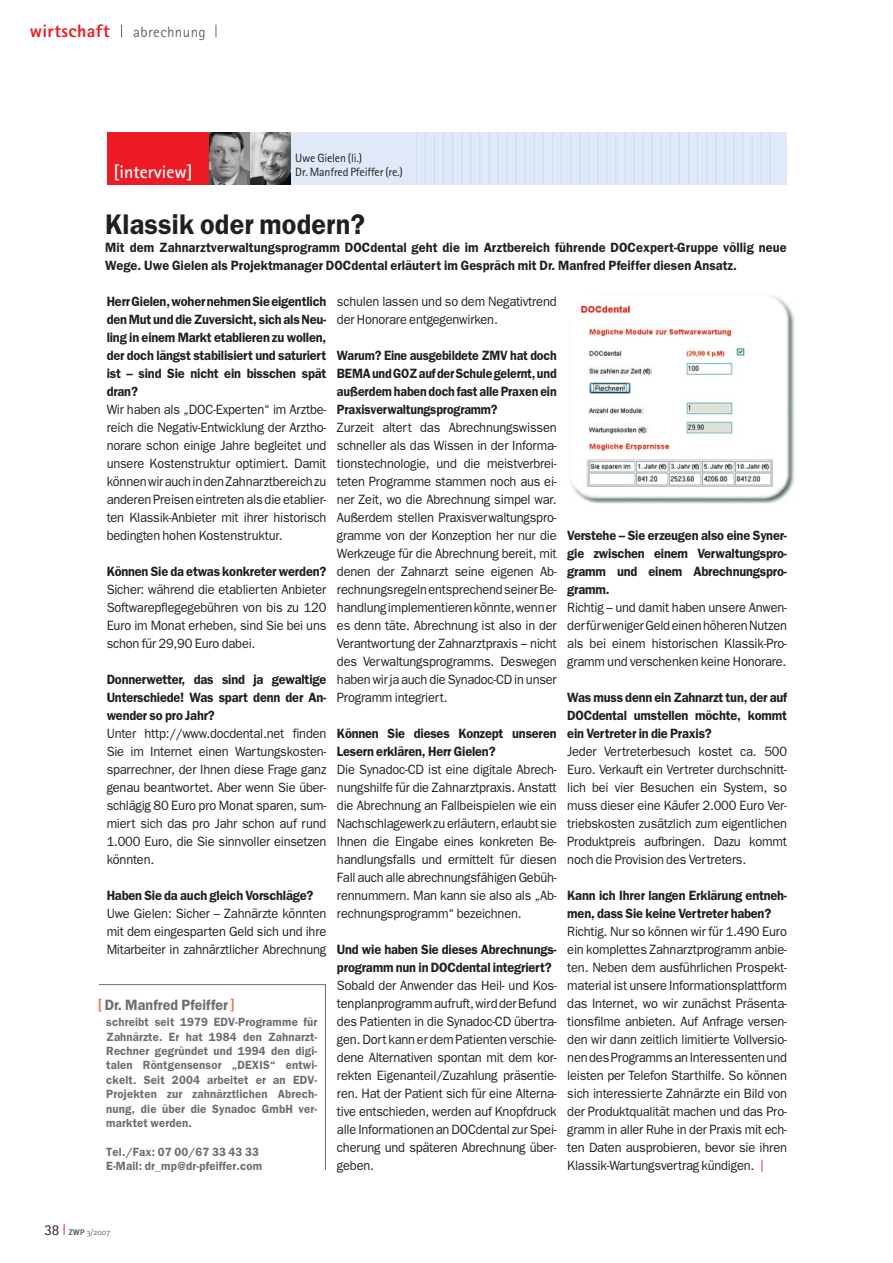
<style>
.page{position:relative;width:893px;height:1263px;background:#fff}
.page>*{position:absolute;margin:0;border:0;box-sizing:border-box;transform-origin:0 0}
.t1{font:600 28.5px "Franklin Gothic";letter-spacing:.005em;color:#231f20;scale:.95 1}
.t2{font:700 18px "Rotis Sans Serif";color:#fff}
.t3{font:800 18px "Rotis Sans Serif";letter-spacing:.025em;color:#ed1c24}
.t4{font:600 15px "Franklin Gothic";letter-spacing:.005em;color:#6c6e70;scale:.95 1}
.t5{font:15px "Rotis Sans Serif";letter-spacing:.025em;color:#606970}
.t6{font:13.5px/18px "Franklin Gothic";letter-spacing:-.015em;color:#231f20;text-align:justify;scale:.95 1}
.t7{font:600 13.5px/18px "Franklin Gothic";letter-spacing:-.015em;color:#231f20;text-align:justify;scale:.95 1}
.t8{font:600 13.5px/18px "Franklin Gothic";letter-spacing:.005em;color:#231f20;scale:.95 1}
.t9{font:600 13.5px/18px "Franklin Gothic";letter-spacing:-.015em;color:#231f20;text-align:justify;scale:.92 1}
.t10{font:600 12px/14.4px "Franklin Gothic";letter-spacing:.015em;color:#6c6e70;text-align:justify;scale:.95 1}
.t11{font:12px/14.4px "Rotis Sans Serif";letter-spacing:-.015em;color:#231f20}
.t12{font:8.25px "Meta";color:#606970}
.s1{color:#f37052}
.s2{font-family:"Rotis Sans Serif";color:#ed1c24}
.s3{font-family:"Rotis Sans Serif";font-size:15px;color:#231f20}
.s4{font-weight:700}
</style>
<div class="page">
<svg style="left:216px;top:25px;width:1px;height:12px"></svg>
<svg style="left:121px;top:25px;width:1px;height:12px"></svg>
<svg style="left:98px;top:984px;width:228px;height:186px"></svg>
<div style="left:107px;top:132px;width:680px;height:53px;background:#dfe9f7"></div>
<div style="left:107px;top:132px;width:140px;height:53px;background:#ed1c24"></div>
<hr style="left:416px;top:132px;width:1px;height:53px;background:#ccddf2">
<hr style="left:425px;top:132px;width:1px;height:53px;background:#ccddf2">
<hr style="left:434px;top:132px;width:1px;height:53px;background:#ccddf2">
<hr style="left:443px;top:132px;width:1px;height:53px;background:#ccddf2">
<hr style="left:452px;top:132px;width:1px;height:53px;background:#ccddf2">
<hr style="left:461px;top:132px;width:1px;height:53px;background:#ccddf2">
<hr style="left:470px;top:132px;width:1px;height:53px;background:#ccddf2">
<hr style="left:479px;top:132px;width:1px;height:53px;background:#ccddf2">
<hr style="left:489px;top:132px;width:1px;height:53px;background:#ccddf2">
<hr style="left:498px;top:132px;width:1px;height:53px;background:#ccddf2">
<hr style="left:507px;top:132px;width:1px;height:53px;background:#ccddf2">
<hr style="left:516px;top:132px;width:1px;height:53px;background:#ccddf2">
<hr style="left:525px;top:132px;width:1px;height:53px;background:#ccddf2">
<hr style="left:534px;top:132px;width:1px;height:53px;background:#ccddf2">
<hr style="left:543px;top:132px;width:1px;height:53px;background:#ccddf2">
<hr style="left:552px;top:132px;width:1px;height:53px;background:#ccddf2">
<hr style="left:561px;top:132px;width:1px;height:53px;background:#ccddf2">
<hr style="left:570px;top:132px;width:1px;height:53px;background:#ccddf2">
<hr style="left:579px;top:132px;width:1px;height:53px;background:#ccddf2">
<hr style="left:588px;top:132px;width:1px;height:53px;background:#ccddf2">
<hr style="left:597px;top:132px;width:1px;height:53px;background:#ccddf2">
<hr style="left:606px;top:132px;width:1px;height:53px;background:#ccddf2">
<hr style="left:616px;top:132px;width:1px;height:53px;background:#ccddf2">
<hr style="left:625px;top:132px;width:1px;height:53px;background:#ccddf2">
<hr style="left:634px;top:132px;width:1px;height:53px;background:#ccddf2">
<hr style="left:643px;top:132px;width:1px;height:53px;background:#ccddf2">
<hr style="left:652px;top:132px;width:1px;height:53px;background:#ccddf2">
<hr style="left:661px;top:132px;width:1px;height:53px;background:#ccddf2">
<hr style="left:670px;top:132px;width:1px;height:53px;background:#ccddf2">
<hr style="left:679px;top:132px;width:1px;height:53px;background:#ccddf2">
<hr style="left:688px;top:132px;width:1px;height:53px;background:#ccddf2">
<hr style="left:697px;top:132px;width:1px;height:53px;background:#ccddf2">
<hr style="left:706px;top:132px;width:1px;height:53px;background:#ccddf2">
<hr style="left:715px;top:132px;width:1px;height:53px;background:#ccddf2">
<hr style="left:724px;top:132px;width:1px;height:53px;background:#ccddf2">
<hr style="left:734px;top:132px;width:1px;height:53px;background:#ccddf2">
<hr style="left:743px;top:132px;width:1px;height:53px;background:#ccddf2">
<hr style="left:752px;top:132px;width:1px;height:53px;background:#ccddf2">
<hr style="left:761px;top:132px;width:1px;height:53px;background:#ccddf2">
<hr style="left:770px;top:132px;width:1px;height:53px;background:#ccddf2">
<img style="left:209px;top:132px;width:40px;height:53px">
<img style="left:251px;top:132px;width:39px;height:53px">
<img style="left:572px;top:296px;width:223px;height:208px">
<h2 class="t3" style="left:30px;top:25px;width:81px">wirtschaft</h2>
<p class="t5" style="left:133px;top:27px;width:74px">abrechnung</p>
<h2 class="t2" style="left:114px;top:166px;width:81px">[interview]</h2>
<p class="t11" style="left:295px;top:152px;width:109px">Uwe Gielen (li.)<br>Dr. Manfred Pfeiffer (re.)</p>
<h1 class="t1" style="left:105px;top:215px;width:275px">Klassik oder modern?</h1>
<p class="t8" style="left:105px;top:240px;width:719px">Mit dem Zahnarztverwaltungsprogramm DOCdental geht die im Arztbereich führende DOCexpert-Gruppe völlig neue<br>Wege. Uwe Gielen als Projektmanager DOCdental erläutert im Gespräch mit Dr. Manfred Pfeiffer diesen Ansatz.</p>
<p class="t7" style="left:107px;top:294px;width:233px">Herr Gielen, woher nehmen Sie eigentlich den Mut und die Zuversicht, sich als Neu&shy;ling in einem Markt etablieren zu wollen, der doch längst stabilisiert und saturiert ist – sind Sie nicht ein bisschen spät dran?</p>
<p class="t6" style="left:107px;top:402px;width:233px">Wir haben als „DOC-Experten“ im Arztbe&shy;reich die Negativ-Entwicklung der Arztho&shy;norare schon einige Jahre begleitet und unsere Kostenstruktur optimiert. Damit können wir auch in den Zahnarztbereich zu anderen Preisen eintreten als die etablier&shy;ten Klassik-Anbieter mit ihrer historisch bedingten hohen Kostenstruktur.</p>
<p class="t7" style="left:107px;top:564px;width:233px">Können Sie da etwas konkreter werden?</p>
<p class="t6" style="left:107px;top:582px;width:233px">Sicher: während die etablierten Anbieter Softwarepflegegebühren von bis zu 120<br>Euro im Monat erheben, sind Sie bei uns schon für 29,90 Euro dabei.</p>
<p class="t7" style="left:107px;top:672px;width:233px">Donnerwetter, das sind ja gewaltige Unterschiede! Was spart denn der An&shy;wender so pro Jahr?</p>
<p class="t6" style="left:107px;top:726px;width:233px">Unter http://www.docdental.net finden Sie im Internet einen Wartungskosten&shy;sparrechner, der Ihnen diese Frage ganz genau beantwortet. Aber wenn Sie über&shy;schlägig 80 Euro pro Monat sparen, sum&shy;miert sich das pro Jahr schon auf rund 1.000 Euro, die Sie sinnvoller einsetzen könnten.</p>
<p class="t7" style="left:107px;top:888px;width:219px">Haben Sie da auch gleich Vorschläge?</p>
<p class="t6" style="left:107px;top:906px;width:233px">Uwe Gielen: Sicher – Zahnärzte könnten mit dem eingesparten Geld sich und ihre Mitarbeiter in zahnärztlicher Abrechnung</p>
<p class="t4" style="left:98px;top:1000px;width:146px"><span class="s1">[</span>Dr. Manfred Pfeiffer<span class="s1">]</span></p>
<p class="t10" style="left:106px;top:1016px;width:224px">schreibt seit 1979 EDV-Programme für Zahnärzte. Er hat 1984 den Zahnarzt-Rechner gegründet und 1994 den digi&shy;talen Röntgensensor „DEXIS“ entwi&shy;ckelt. Seit 2004 arbeitet er an EDV-Projekten zur zahnärztlichen Abrech&shy;nung, die über die Synadoc GmbH ver&shy;marktet werden.</p>
<p class="t10" style="left:106px;top:1145px;width:165px">Tel./Fax: 07 00/67 33 43 33<br>E-Mail: dr_mp@dr-pfeiffer.com</p>
<p class="t6" style="left:337px;top:294px;width:233px">schulen lassen und so dem Negativtrend der Honorare entgegenwirken.</p>
<p class="t9" style="left:337px;top:348px;width:240px">Warum? Eine ausgebildete ZMV hat doch BEMAund GOZ auf der Schule gelernt, und außerdem haben doch fast alle Praxen ein Praxisverwaltungsprogramm?</p>
<p class="t6" style="left:337px;top:420px;width:233px">Zurzeit altert das Abrechnungswissen schneller als das Wissen in der Informa&shy;tionstechnologie, und die meistverbrei&shy;teten Programme stammen noch aus ei&shy;ner Zeit, wo die Abrechnung simpel war.<br>Außerdem stellen Praxisverwaltungspro&shy;gramme von der Konzeption her nur die Werkzeuge für die Abrechnung bereit, mit denen der Zahnarzt seine eigenen Ab&shy;rechnungsregeln entsprechend seiner Be&shy;handlung implementieren könnte, wenn er es denn täte. Abrechnung ist also in der Verantwortung der Zahnarztpraxis – nicht des Verwaltungsprogramms. Deswegen haben wir ja auch die Synadoc-CD in unser Programm integriert.</p>
<p class="t7" style="left:337px;top:726px;width:233px">Können Sie dieses Konzept unseren<br>Lesern erklären, Herr Gielen?</p>
<p class="t6" style="left:337px;top:762px;width:233px">Die Synadoc-CD ist eine digitale Abrech&shy;nungshilfe für die Zahnarztpraxis. Anstatt die Abrechnung an Fallbeispielen wie ein Nachschlagewerk zu erläutern, erlaubt sie Ihnen die Eingabe eines konkreten Be&shy;handlungsfalls und ermittelt für diesen Fall auch alle abrechnungsfähigen Gebüh&shy;rennummern. Man kann sie also als „Ab&shy;rechnungsprogramm“ bezeichnen.</p>
<p class="t7" style="left:337px;top:942px;width:233px">Und wie haben Sie dieses Abrechnungs&shy;programm nun in DOCdental integriert?</p>
<p class="t6" style="left:337px;top:978px;width:233px">Sobald der Anwender das Heil- und Kos&shy;tenplanprogramm aufruft, wird der Befund des Patienten in die Synadoc-CD übertra&shy;gen. Dort kann er dem Patienten verschie&shy;dene Alternativen spontan mit dem kor&shy;rekten Eigenanteil/Zuzahlung präsentie&shy;ren. Hat der Patient sich für eine Alterna&shy;tive entschieden, werden auf Knopfdruck alle Informationen an DOCdental zur Spei&shy;cherung und späteren Abrechnung über&shy;geben.</p>
<p class="t7" style="left:567px;top:528px;width:233px">Verstehe – Sie erzeugen also eine Syner&shy;gie zwischen einem Verwaltungspro&shy;gramm und einem Abrechnungspro&shy;gramm.</p>
<p class="t6" style="left:567px;top:600px;width:233px">Richtig – und damit haben unsere Anwen&shy;der für weniger Geld einen höheren Nutzen als bei einem historischen Klassik-Pro&shy;gramm und verschenken keine Honorare.</p>
<p class="t7" style="left:567px;top:690px;width:233px">Was muss denn ein Zahnarzt tun, der auf DOCdental umstellen möchte, kommt ein Vertreter in die Praxis?</p>
<p class="t6" style="left:567px;top:744px;width:233px">Jeder Vertreterbesuch kostet ca. 500<br>Euro. Verkauft ein Vertreter durchschnitt&shy;lich bei vier Besuchen ein System, so muss dieser eine Käufer 2.000 Euro Ver&shy;triebskosten zusätzlich zum eigentlichen Produktpreis aufbringen. Dazu kommt noch die Provision des Vertreters.</p>
<p class="t7" style="left:567px;top:888px;width:233px">Kann ich Ihrer langen Erklärung entneh&shy;men, dass Sie keine Vertreter haben?</p>
<p class="t6" style="left:567px;top:924px;width:233px">Richtig. Nur so können wir für 1.490 Euro ein komplettes Zahnarztprogramm anbie&shy;ten. Neben dem ausführlichen Prospekt&shy;material ist unsere Informationsplattform das Internet, wo wir zunächst Präsenta&shy;tionsfilme anbieten. Auf Anfrage versen&shy;den wir dann zeitlich limitierte Vollversio&shy;nen des Programms an Interessenten und leisten per Telefon Starthilfe. So können sich interessierte Zahnärzte ein Bild von der Produktqualität machen und das Pro&shy;gramm in aller Ruhe in der Praxis mit ech&shy;ten Daten ausprobieren, bevor sie ihren Klassik-Wartungsvertrag kündigen. <span class="s2">|</span></p>
<p class="t12" style="left:44px;top:1229px;width:68px"><span class="s3">38</span> <span class="s4">ZWP</span> 3/2007</p>
</div>
